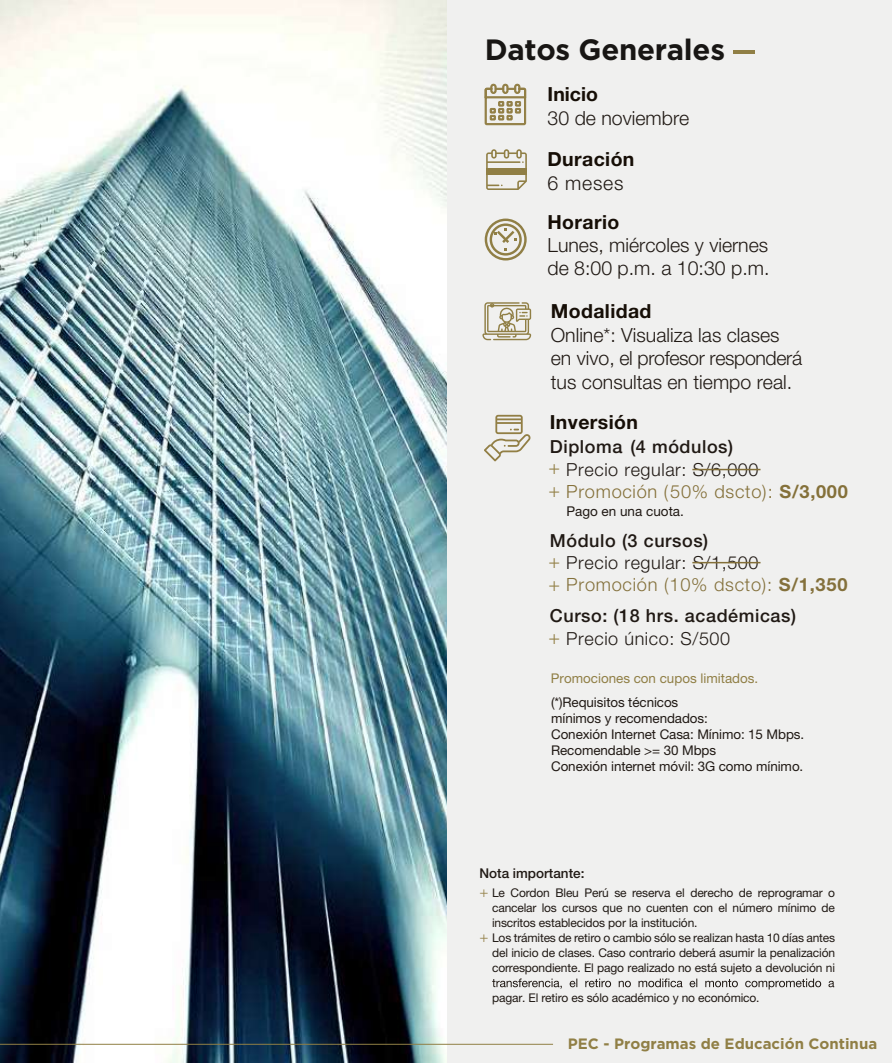
<style>
.page{position:relative;width:892px;height:1063px;background:#f0f0ef}
.page>*{position:absolute;margin:0;border:0;box-sizing:border-box;transform-origin:0 0}
.t1{font:700 29.4px "Gotham";letter-spacing:-.01em;color:#181614}
.t2{font:300 19.5px/23.4px "Helvetica Neue LT Std";color:#201914}
.t3{font:700 19.5px "Helvetica Neue LT Std";letter-spacing:.02em;color:#160e06}
.t4{font:300 18.3px "Helvetica Neue LT Std";letter-spacing:.04em;color:#84713c}
.t5{font:300 18.15px "Helvetica Neue LT Std";letter-spacing:.04em;color:#847039}
.t6{font:500 18px/23.2px "Helvetica Neue LT Std";letter-spacing:.03em;color:#201914}
.t7{font:300 18px "Helvetica Neue LT Std";letter-spacing:.03em;color:#201914}
.t8{font:700 15px "Gotham";color:#907f45}
.t9{font:300 15px "Helvetica Neue LT Std";color:#927f45}
.t10{font:13.5px "Helvetica Neue LT Std";color:#201914}
.t11{font:500 13.5px "Helvetica Neue LT Std";color:#201914}
.t12{font:13.35px/16px "Helvetica Neue LT Std";letter-spacing:-.005em;color:#201914}
.t13{font:13.35px "Helvetica Neue LT Std";color:#907f45}
.t14{font:12px/15px "Helvetica Neue LT Std";letter-spacing:-.015em;color:#201914}
.s1{font-size:19.5px;color:#927f45}
.s2{font-weight:700}
.s3{font-weight:300;font-size:19.5px;color:#927f45}
.s4{font-weight:300}
</style>
<div class="page">
<svg style="left:446px;top:879px;width:1px;height:118px"></svg>
<svg style="left:482px;top:302px;width:49px;height:38px"></svg>
<img style="left:0;top:0;width:446px;height:1063px">
<hr style="left:0;top:1044px;width:553px;height:1px;background:#907f45">
<svg style="left:485px;top:219px;width:42px;height:42px"></svg>
<svg style="left:486px;top:149px;width:41px;height:41px"></svg>
<div style="left:486px;top:168px;width:41px;height:6px;background:#907f45"></div>
<svg style="left:484px;top:415px;width:47px;height:46px"></svg>
<hr style="left:692px;top:469px;width:68px;height:1px;background:#847039">
<hr style="left:692px;top:562px;width:68px;height:1px;background:#847039">
<svg style="left:485px;top:84px;width:41px;height:41px"></svg>
<hr style="left:733px;top:51px;width:22px;height:3px;background:#907f45">
<svg style="left:492px;top:978px;width:342px;height:12px"></svg>
<h1 class="t1" style="left:485px;top:32px;width:242px">Datos Generales</h1>
<h2 class="t3" style="left:548px;top:82px;width:52px">Inicio</h2>
<h2 class="t2" style="left:548px;top:105px;width:143px">30 de noviembre</h2>
<h2 class="t3" style="left:547px;top:147px;width:88px">Duración</h2>
<h2 class="t2" style="left:547px;top:171px;width:77px">6 meses</h2>
<h2 class="t3" style="left:547px;top:210px;width:73px">Horario</h2>
<h2 class="t2" style="left:547px;top:233px;width:223px">Lunes, miércoles y viernes de 8:00 p.m. a 10:30 p.m.</h2>
<h2 class="t3" style="left:551px;top:299px;width:102px">Modalidad</h2>
<h2 class="t2" style="left:551px;top:323px;width:253px">Online*: Visualiza las clases en vivo, el profesor responderá tus consultas en tiempo real.</h2>
<h2 class="t3" style="left:550px;top:410px;width:90px">Inversión</h2>
<h3 class="t6" style="left:550px;top:435px;width:185px">Diploma (4 módulos)</h3>
<h3 class="t7" style="left:549px;top:458px;width:211px"><span class="s1">+</span> Precio regular: S/6,000</h3>
<h3 class="t5" style="left:549px;top:481px;width:301px"><span class="s1">+</span> Promoción (50% dscto): <span class="s2">S/3,000</span></h3>
<p class="t10" style="left:566px;top:503px;width:119px">Pago en una cuota.</p>
<h3 class="t6" style="left:550px;top:529px;width:160px">Módulo (3 cursos)</h3>
<h3 class="t7" style="left:549px;top:552px;width:211px"><span class="s1">+</span> Precio regular: S/1,500</h3>
<h3 class="t4" style="left:549px;top:574px;width:300px"><span class="s1">+</span> Promoción (10% dscto): <span class="s2">S/1,350</span></h3>
<h3 class="t6" style="left:549px;top:604px;width:249px">Curso: (18 hrs. académicas) <span class="s3">+</span> <span class="s4">Precio único: S/500</span></h3>
<p class="t13" style="left:551px;top:670px;width:209px">Promociones con cupos limitados.</p>
<p class="t12" style="left:551px;top:694px;width:255px">(*)Requisitos técnicos<br>mínimos y recomendados:<br>Conexión Internet Casa: Mínimo: 15 Mbps.<br>Recomendable &gt;= 30 Mbps<br>Conexión internet móvil: 3G como mínimo.</p>
<p class="t11" style="left:479px;top:865px;width:107px">Nota importante:</p>
<p class="t9" style="left:479px;top:882px;width:10px">+</p>
<p class="t9" style="left:479px;top:927px;width:10px">+</p>
<p class="t14" style="left:492px;top:885px;width:344px">Le Cordon Bleu Perú se reserva el derecho de reprogramar o cancelar los cursos que no cuenten con el número mínimo de inscritos establecidos por la institución.<br>Los trámites de retiro o cambio sólo se realizan hasta 10 días antes del inicio de clases. Caso contrario deberá asumir la penalización correspondiente. El pago realizado no está sujeto a devolución ni</p>
<p class="t14" style="left:492px;top:990px;width:269px">pagar. El retiro es sólo académico y no económico.</p>
<p class="t8" style="left:568px;top:1035px;width:311px">PEC - Programas de Educación Continua</p>
</div>
